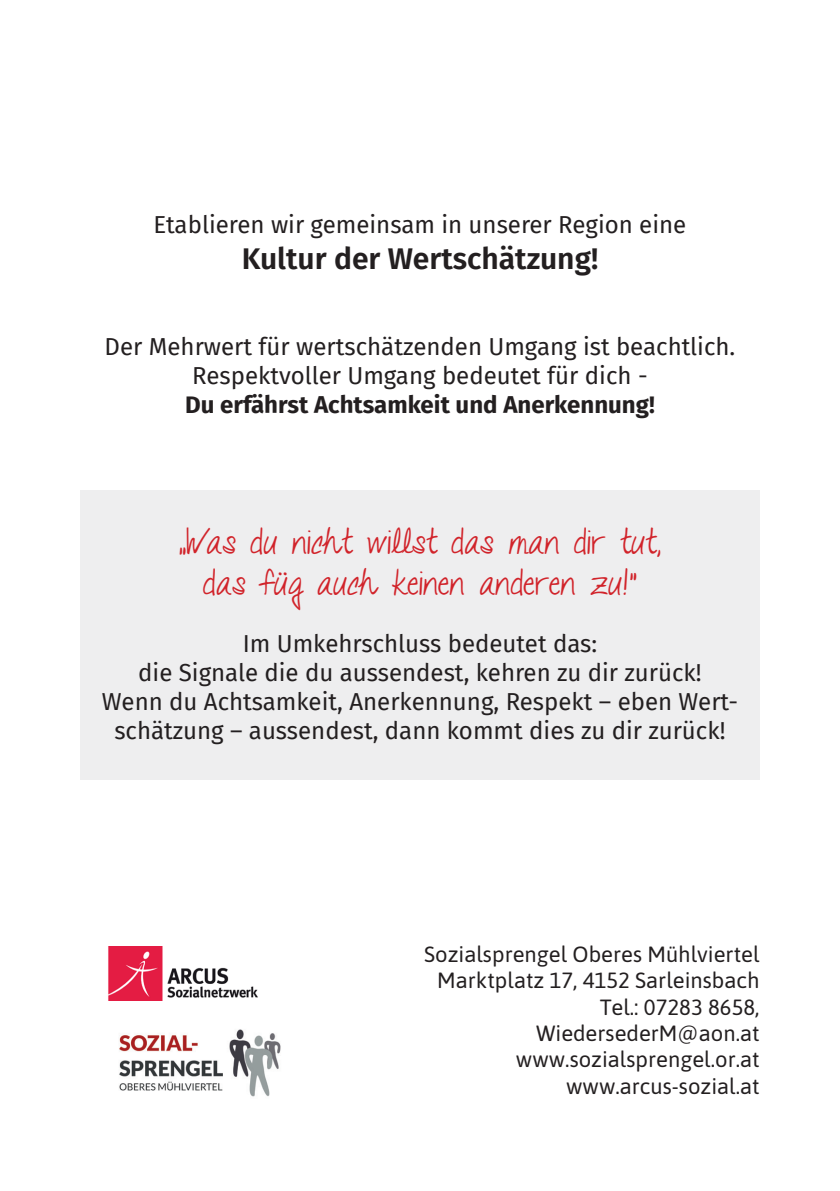
<style>
.page{position:relative;width:840px;height:1191px;background:#fff}
.page>*{position:absolute;margin:0;border:0;box-sizing:border-box;transform-origin:0 0}
.t1{font:34px "Talkingtothe Moon";color:#d1232a}
.t2{font:600 30px "Fira Sans";color:#231f20}
.t3{font:24px/28.8px "Fira Sans";color:#231f20;text-align:center}
.t4{font:700 24px "Fira Sans";color:#231f20}
.t5{font:22px "Asap";color:#231f20}
</style>
<div class="page">
<div style="left:80px;top:490px;width:679px;height:290px;background:#eeeeef"></div>
<img style="left:108px;top:947px;width:150px;height:53px">
<img style="left:119px;top:1029px;width:162px;height:68px">
<p class="t3" style="left:153px;top:209px;width:534px">Etablieren wir gemeinsam in unserer Region eine</p>
<p class="t2" style="left:241px;top:234px;width:358px">Kultur der Wertschätzung!</p>
<p class="t3" style="left:104px;top:332px;width:632px">Der Mehrwert für wertschätzenden Umgang ist beachtlich.</p>
<p class="t3" style="left:192px;top:360px;width:456px">Respektvoller Umgang bedeutet für dich -</p>
<p class="t4" style="left:185px;top:384px;width:471px">Du erfährst Achtsamkeit und Anerkennung!</p>
<p class="t1" style="left:178px;top:522px;width:484px">„Was du nicht willst das man dir tut,</p>
<p class="t1" style="left:203px;top:563px;width:435px">das füg auch keinen anderen zu!“</p>
<p class="t3" style="left:242px;top:629px;width:356px">Im Umkehrschluss bedeutet das:</p>
<p class="t3" style="left:138px;top:657px;width:564px">die Signale die du aussendest, kehren zu dir zurück!</p>
<p class="t3" style="left:102px;top:686px;width:637px">Wenn du Achtsamkeit, Anerkennung, Respekt – eben Wert&shy;schätzung – aussendest, dann kommt dies zu dir zurück!</p>
<p class="t5" style="left:424px;top:939px;width:336px">Sozialsprengel Oberes Mühlviertel</p>
<p class="t5" style="left:437px;top:965px;width:324px">Marktplatz 17, 4152 Sarleinsbach</p>
<p class="t5" style="left:599px;top:991px;width:161px">Tel.: 07283 8658,</p>
<p class="t5" style="left:535px;top:1018px;width:225px">WiedersederM@aon.at</p>
<p class="t5" style="left:515px;top:1044px;width:245px">www.sozialsprengel.or.at</p>
<p class="t5" style="left:565px;top:1071px;width:195px">www.arcus-sozial.at</p>
</div>
